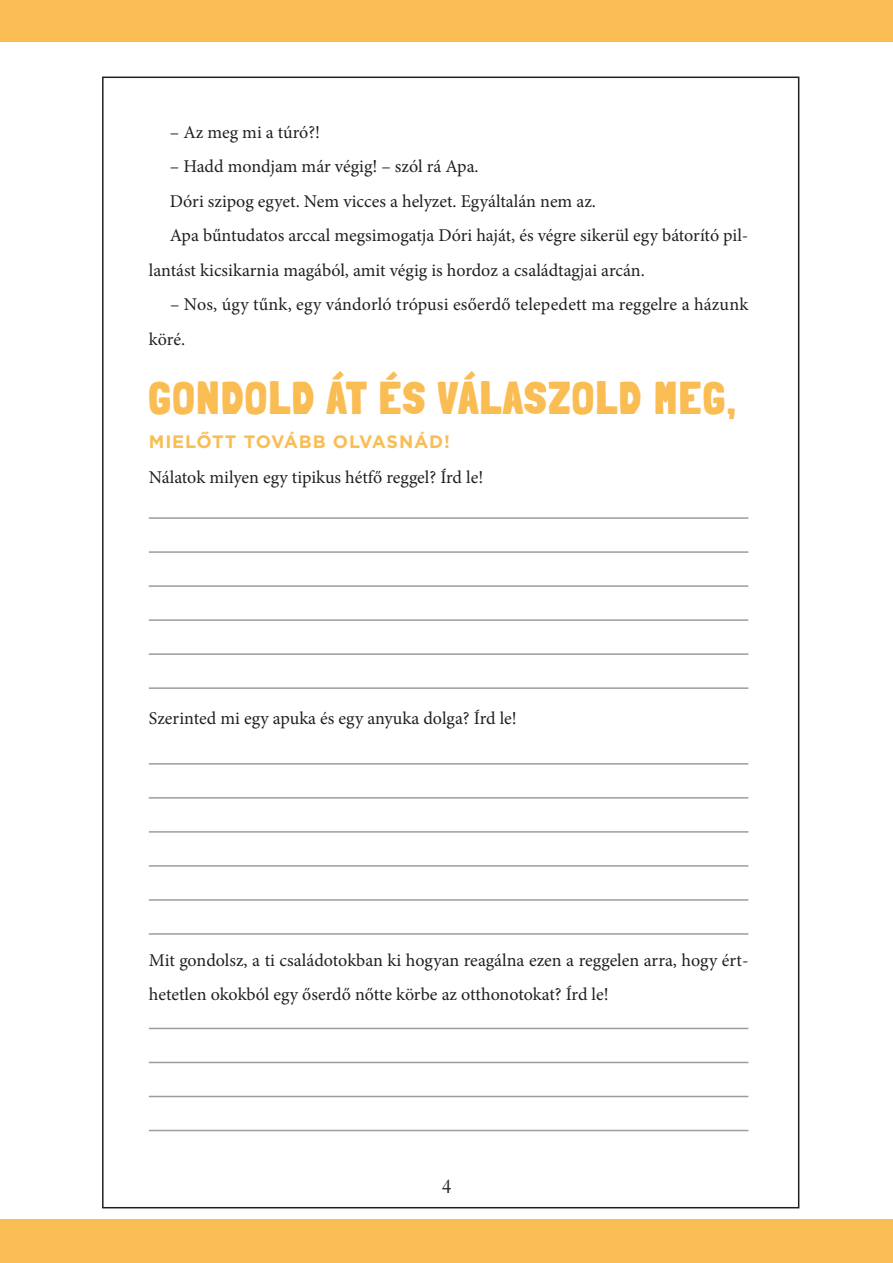
<style>
.page{position:relative;width:893px;height:1263px;background:#fff}
.page>*{position:absolute;margin:0;border:0;box-sizing:border-box;transform-origin:0 0}
.t1{font:900 45px "Londrina Solid";letter-spacing:.05em;color:#fabd54}
.t2{font:19.5px "Aldine 401 BT H";color:#231f20}
.t3{font:18px/34.5px "Minion Pro";color:#231f20}
.t4{font:700 18px "Gotham";letter-spacing:.05em;color:#fabd54}
</style>
<div class="page">
<div style="left:102px;top:77px;width:697px;height:1131px;background:#fff;border:2px solid #231f20"></div>
<div style="left:0;top:0;width:893px;height:42px;background:#fabd54"></div>
<div style="left:0;top:1219px;width:893px;height:44px;background:#fabd54"></div>
<hr style="left:149px;top:517px;width:599px;height:2px;background:#9b9da0">
<hr style="left:149px;top:763px;width:599px;height:2px;background:#9b9da0">
<hr style="left:149px;top:1028px;width:599px;height:1px;background:#9b9da0">
<hr style="left:149px;top:551px;width:599px;height:2px;background:#9b9da0">
<hr style="left:149px;top:797px;width:599px;height:2px;background:#9b9da0">
<hr style="left:149px;top:1062px;width:599px;height:1px;background:#9b9da0">
<hr style="left:149px;top:585px;width:599px;height:2px;background:#9b9da0">
<hr style="left:149px;top:831px;width:599px;height:2px;background:#9b9da0">
<hr style="left:149px;top:1096px;width:599px;height:1px;background:#9b9da0">
<hr style="left:149px;top:619px;width:599px;height:2px;background:#9b9da0">
<hr style="left:149px;top:865px;width:599px;height:2px;background:#9b9da0">
<hr style="left:149px;top:1130px;width:599px;height:1px;background:#9b9da0">
<hr style="left:149px;top:933px;width:599px;height:2px;background:#9b9da0">
<hr style="left:149px;top:653px;width:599px;height:2px;background:#9b9da0">
<hr style="left:149px;top:687px;width:599px;height:2px;background:#9b9da0">
<hr style="left:149px;top:899px;width:599px;height:2px;background:#9b9da0">
<p class="t3" style="left:170px;top:115px;width:152px">– Az meg mi a túró?!</p>
<p class="t3" style="left:170px;top:149px;width:310px">– Hadd mondjam már végig! – szól rá Apa.</p>
<p class="t3" style="left:170px;top:184px;width:428px">Dóri szipog egyet. Nem vicces a helyzet. Egyáltalán nem az.</p>
<p class="t3" style="left:170px;top:218px;width:580px">Apa bűntudatos arccal megsimogatja Dóri haját, és végre sikerül egy bátorító pil-</p>
<p class="t3" style="left:149px;top:253px;width:497px">lantást kicsikarnia magából, amit végig is hordoz a családtagjai arcán.</p>
<p class="t3" style="left:149px;top:287px;width:601px;text-indent:21px">– Nos, úgy tűnk, egy vándorló trópusi esőerdő telepedett ma reggelre a házunk köré.</p>
<h1 class="t1" style="left:149px;top:371px;width:588px">GONDOLD ÁT ÉS VÁLASZOLD MEG,</h1>
<p class="t4" style="left:149px;top:430px;width:303px">MIELŐTT TOVÁBB OLVASNÁD!</p>
<p class="t3" style="left:149px;top:460px;width:336px">Nálatok milyen egy tipikus hétfő reggel? Írd le!</p>
<p class="t3" style="left:149px;top:701px;width:370px">Szerinted mi egy apuka és egy anyuka dolga? Írd le!</p>
<p class="t3" style="left:149px;top:943px;width:601px">Mit gondolsz, a ti családotokban ki hogyan reagálna ezen a reggelen arra, hogy ért&shy;hetetlen okokból egy őserdő nőtte körbe az otthonotokat? Írd le!</p>
<p class="t2" style="left:442px;top:1174px;width:11px">4</p>
</div>
